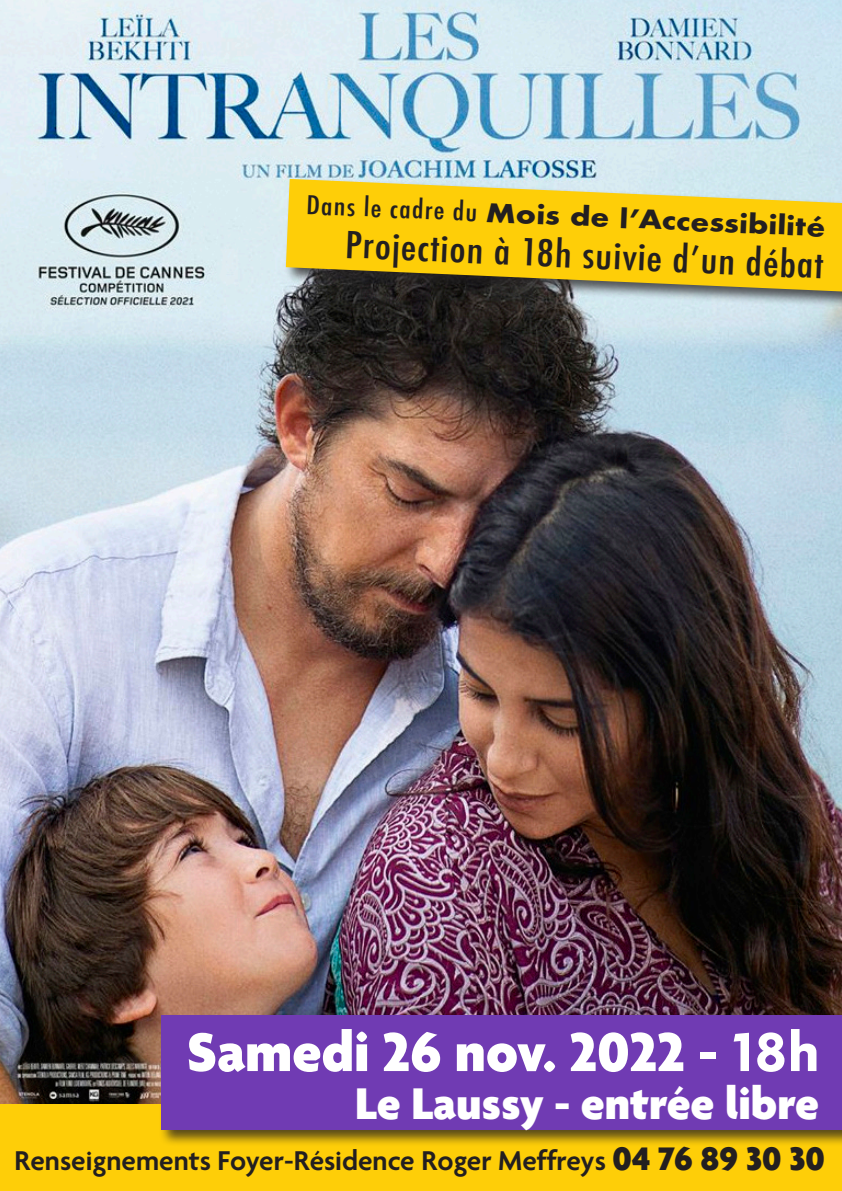
<style>
.page{position:relative;width:842px;height:1191px;background:#fff}
.page>*{position:absolute;margin:0;border:0;box-sizing:border-box;transform-origin:0 0}
.t1{font:800 59px "Agenda One";color:#fff}
.t2{font:800 48px "Agenda One";color:#fff}
.t3{font:500 condensed 36.1px "Futura";color:#231f20;scale:1.16 1}
.t4{font:600 29.4px "Agenda One";color:#231f20}
.t5{font:700 25.1px "Futura";color:#231f20;scale:1.16 1}
.s1{font-weight:500;font-stretch:condensed}
.s2{font-weight:700}
.s3{font-weight:800;font-size:35.3px}
</style>
<div class="page">
<img style="left:0;top:0;width:842px;height:1104px">
<div style="left:0;top:1104px;width:842px;height:87px;background:#fece08"></div>
<div style="left:159px;top:1013px;width:683px;height:133px;background:#231f20;opacity:.75"></div>
<div style="left:162px;top:1016px;width:680px;height:114px;background:#703bb3"></div>
<div style="left:284px;top:177px;width:558px;height:131px;background:#231f20;opacity:.75"></div>
<svg style="left:286px;top:179px;width:556px;height:112px;background:#e5c227"></svg>
<p class="t5" style="left:307px;top:189px;width:449px;rotate:2deg"><span class="s1">Dans le cadre du</span> Mois de l’Accessibilité</p>
<p class="t3" style="left:346px;top:223px;width:414px;rotate:2deg">Projection à 18h suivie d’un débat</p>
<p class="t1" style="left:187px;top:1018px;width:634px">Samedi 26 nov. 2022 <span class="s2">- 18h</span></p>
<p class="t2" style="left:355px;top:1076px;width:465px">Le Laussy - entrée libre</p>
<p class="t4" style="left:14px;top:1144px;width:812px">Renseignements Foyer-Résidence Roger Meffreys <span class="s3">04 76 89 30 30</span></p>
</div>
